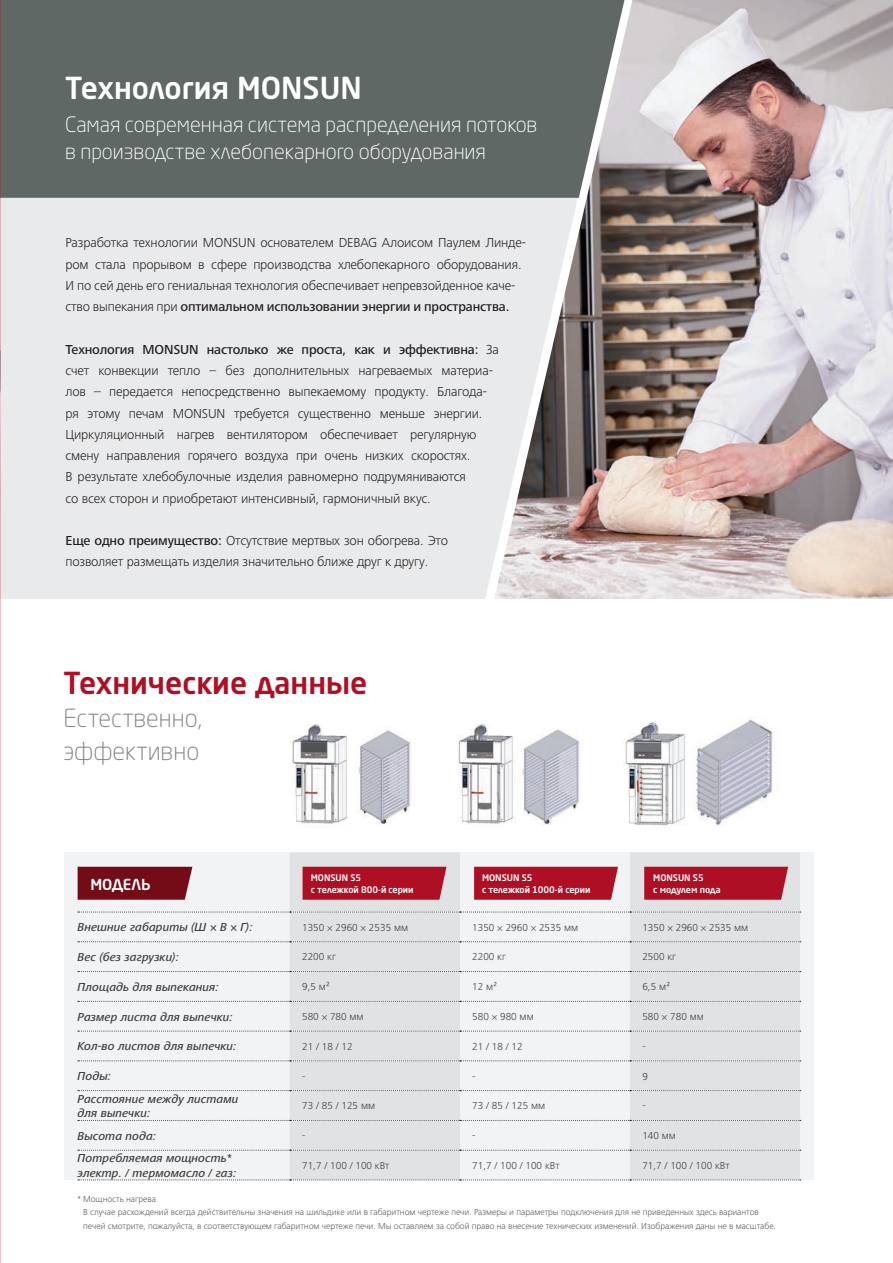
<style>
.page{position:relative;width:893px;height:1263px;background:#fff}
.page>*{position:absolute;margin:0;border:0;box-sizing:border-box;transform-origin:0 0}
.t1{font:500 30px "Neo Sans W1 G";color:#af0f24}
.t2{font:500 30px "Neo Sans W1 G";color:#fff}
.t3{font:300 24.75px/33px "Neo Sans W1 G";color:#808285}
.t4{font:300 21px/27px "Neo Sans W1 G";color:#fff}
.t5{font:500 15px "Neo Sans W1 G";color:#fff}
.t6{font:300 13.5px/21.3px "Frutiger Next LTW1 G";letter-spacing:-.01em;color:#231f20}
.t7{font:italic 500 12px/14.4px "Frutiger Next LTW1 G";color:#3e3e3f}
.t8{font:300 10.5px "Frutiger Next LTW1 G";color:#3e3e3f}
.t9{font:300 9px/13.5px "Frutiger Next LTW1 G";letter-spacing:-.005em;color:#57585a}
.t10{font:500 9px/12px "Neo Sans W1 G";color:#fff}
.s1{font-weight:500}
</style>
<div class="page">
<div style="left:0;top:198px;width:494px;height:401px;background:#e9eaeb"></div>
<div style="left:0;top:0;width:494px;height:198px;background:#606865"></div>
<img style="left:494px;top:0;width:399px;height:599px">
<div style="left:64px;top:852px;width:749px;height:328px;background:#f2f3f4"></div>
<svg style="left:78px;top:866px;width:212px;height:284px"></svg>
<svg style="left:290px;top:853px;width:510px;height:326px;fill:#e1e2e4"></svg>
<svg style="left:78px;top:912px;width:723px;height:1px"></svg>
<svg style="left:78px;top:941px;width:723px;height:1px"></svg>
<svg style="left:78px;top:971px;width:723px;height:1px"></svg>
<svg style="left:78px;top:1001px;width:723px;height:1px"></svg>
<svg style="left:78px;top:1031px;width:723px;height:1px"></svg>
<svg style="left:78px;top:1060px;width:723px;height:1px"></svg>
<svg style="left:78px;top:1090px;width:723px;height:1px"></svg>
<svg style="left:78px;top:1120px;width:723px;height:1px"></svg>
<svg style="left:78px;top:1150px;width:723px;height:1px"></svg>
<svg style="left:78px;top:1179px;width:723px;height:1px"></svg>
<div style="left:78px;top:867px;width:114px;height:33px;background:#740c17"></div>
<div style="left:644px;top:867px;width:144px;height:33px;background:#af0f24"></div>
<div style="left:303px;top:867px;width:143px;height:33px;background:#af0f24"></div>
<div style="left:474px;top:867px;width:144px;height:33px;background:#af0f24"></div>
<img style="left:292px;top:724px;width:56px;height:100px">
<img style="left:458px;top:724px;width:58px;height:104px">
<div style="left:0;top:350px;width:57px;height:249px;background:#e9eaeb"></div>
<img style="left:0;top:350px;width:1px;height:168px">
<img style="left:358px;top:730px;width:53px;height:94px">
<img style="left:693px;top:719px;width:80px;height:107px">
<img style="left:522px;top:729px;width:58px;height:96px">
<img style="left:623px;top:721px;width:62px;height:105px">
<h1 class="t2" style="left:65px;top:69px;width:298px">Технология MONSUN</h1>
<h3 class="t4" style="left:65px;top:110px;width:474px">Самая современная система распределения потоков в производстве хлебопекарного оборудования</h3>
<p class="t6" style="left:65px;top:232px;width:462px">Разработка технологии MONSUN основателем DEBAG Алоисом Паулем Линде&shy;ром стала прорывом в сфере производства хлебопекарного оборудования.<br>И по сей день его гениальная технология обеспечивает непревзойденное каче&shy;ство выпекания при <span class="s1">оптимальном использовании энергии и пространства.</span></p>
<p class="t6" style="left:65px;top:339px;width:435px"><span class="s1">Технология MONSUN настолько же проста, как и эффективна:</span> За счет конвекции тепло – без дополнительных нагреваемых материа&shy;лов – передается непосредственно выпекаемому продукту. Благода&shy;ря этому печам MONSUN требуется существенно меньше энергии.<br>Циркуляционный нагрев вентилятором обеспечивает регулярную смену направления горячего воздуха при очень низких скоростях.<br>В результате хлебобулочные изделия равномерно подрумяниваются<br>со всех сторон и приобретают интенсивный, гармоничный вкус.</p>
<p class="t6" style="left:65px;top:530px;width:384px"><span class="s1">Еще одно преимущество:</span> Отсутствие мертвых зон обогрева. Это позволяет размещать изделия значительно ближе друг к другу.</p>
<h1 class="t1" style="left:63px;top:664px;width:305px">Технические данные</h1>
<h2 class="t3" style="left:63px;top:701px;width:140px">Естественно, эффективно</h2>
<p class="t5" style="left:90px;top:875px;width:62px">МОДЕЛЬ</p>
<p class="t10" style="left:311px;top:872px;width:104px">MONSUN S5<br>с тележкой 800-й серии</p>
<p class="t10" style="left:482px;top:872px;width:110px">MONSUN S5<br>с тележкой 1000-й серии</p>
<p class="t10" style="left:653px;top:872px;width:69px">MONSUN S5<br>с модулем пода</p>
<p class="t7" style="left:78px;top:920px;width:177px">Внешние габариты (Ш × В × Г):</p>
<p class="t8" style="left:302px;top:921px;width:107px">1350 × 2960 × 2535 мм</p>
<p class="t8" style="left:472px;top:921px;width:107px">1350 × 2960 × 2535 мм</p>
<p class="t8" style="left:642px;top:921px;width:107px">1350 × 2960 × 2535 мм</p>
<p class="t7" style="left:78px;top:950px;width:103px">Вес (без загрузки):</p>
<p class="t8" style="left:302px;top:951px;width:35px">2200 кг</p>
<p class="t8" style="left:472px;top:951px;width:35px">2200 кг</p>
<p class="t8" style="left:642px;top:951px;width:35px">2500 кг</p>
<p class="t7" style="left:78px;top:980px;width:143px">Площадь для выпекания:</p>
<p class="t8" style="left:302px;top:981px;width:30px">9,5 м²</p>
<p class="t8" style="left:472px;top:981px;width:27px">12 м²</p>
<p class="t8" style="left:642px;top:981px;width:30px">6,5 м²</p>
<p class="t7" style="left:78px;top:1010px;width:157px">Размер листа для выпечки:</p>
<p class="t8" style="left:302px;top:1010px;width:63px">580 × 780 мм</p>
<p class="t8" style="left:472px;top:1010px;width:63px">580 × 980 мм</p>
<p class="t8" style="left:642px;top:1010px;width:63px">580 × 780 мм</p>
<p class="t7" style="left:78px;top:1039px;width:161px">Кол-во листов для выпечки:</p>
<p class="t8" style="left:302px;top:1040px;width:52px">21 / 18 / 12</p>
<p class="t8" style="left:472px;top:1040px;width:52px">21 / 18 / 12</p>
<p class="t8" style="left:642px;top:1040px;width:5px">-</p>
<p class="t7" style="left:78px;top:1069px;width:35px">Поды:</p>
<p class="t8" style="left:302px;top:1070px;width:5px">-</p>
<p class="t8" style="left:472px;top:1070px;width:5px">-</p>
<p class="t8" style="left:642px;top:1070px;width:7px">9</p>
<p class="t7" style="left:78px;top:1092px;width:162px">Расстояние между листами для выпечки:</p>
<p class="t8" style="left:302px;top:1100px;width:74px">73 / 85 / 125 мм</p>
<p class="t8" style="left:472px;top:1100px;width:74px">73 / 85 / 125 мм</p>
<p class="t8" style="left:642px;top:1100px;width:5px">-</p>
<p class="t7" style="left:78px;top:1129px;width:80px">Высота пода:</p>
<p class="t8" style="left:302px;top:1129px;width:5px">-</p>
<p class="t8" style="left:472px;top:1129px;width:5px">-</p>
<p class="t8" style="left:642px;top:1129px;width:35px">140 мм</p>
<p class="t7" style="left:78px;top:1151px;width:160px">Потребляемая мощность* электр. / термомасло / газ:</p>
<p class="t8" style="left:302px;top:1159px;width:89px">71,7 / 100 / 100 кВт</p>
<p class="t8" style="left:472px;top:1159px;width:89px">71,7 / 100 / 100 кВт</p>
<p class="t8" style="left:642px;top:1159px;width:89px">71,7 / 100 / 100 кВт</p>
<p class="t9" style="left:83px;top:1192px;width:694px;text-indent:-6px">* Мощность нагрева<br>В случае расхождений всегда действительны значения на шильдике или в габаритном чертеже печи. Размеры и параметры подключения для не приведенных здесь вариантов печей смотрите, пожалуйста, в соответствующем габаритном чертеже печи. Мы оставляем за собой право на внесение технических изменений. Изображения даны не в масштабе.</p>
</div>
